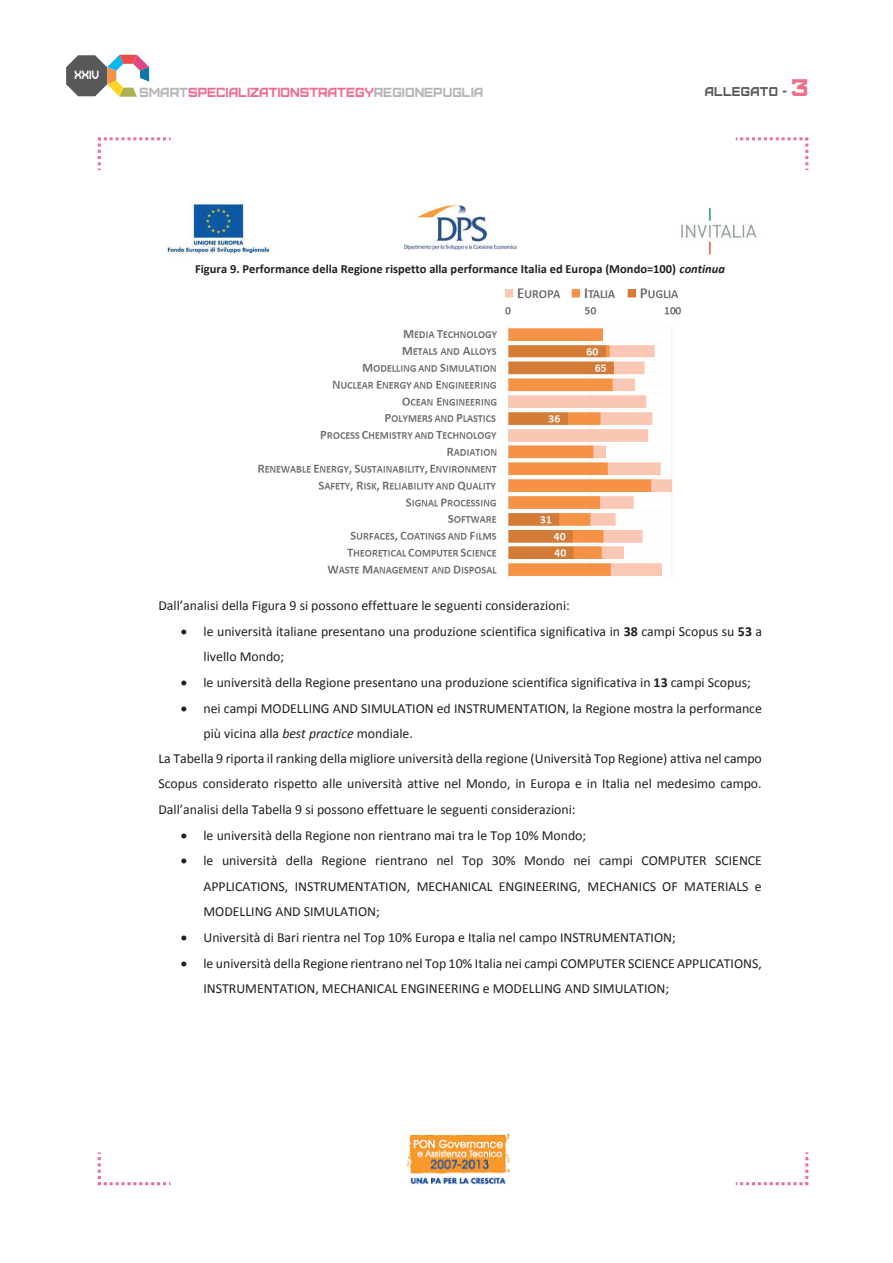
<style>
.page{position:relative;width:893px;height:1263px;background:#fff}
.page>*{position:absolute;margin:0;border:0;box-sizing:border-box;transform-origin:0 0}
.t1{font:13.8px/25.2px "Calibri";color:#231f20}
.t2{font:13.2px "Furore";color:#ef6d8e}
.t3{font:12.75px "Furore";letter-spacing:.03em;color:#57585a}
.t4{font:700 12.45px "Calibri";color:#231f20}
.t5{font:12px "Furore";color:#fff;scale:.85 1}
.s1{color:#b6b5b5}
.s2{font-size:24px;color:#ef6d8e}
.s3{font-style:italic}
.s4{font-weight:700}
</style>
<div class="page">
<svg style="left:66px;top:55px;width:83px;height:42px"></svg>
<svg style="left:97px;top:137px;width:74px;height:34px"></svg>
<svg style="left:735px;top:137px;width:74px;height:34px"></svg>
<svg style="left:735px;top:1152px;width:74px;height:34px"></svg>
<svg style="left:97px;top:1152px;width:74px;height:34px"></svg>
<img style="left:167px;top:203px;width:103px;height:54px">
<img style="left:404px;top:205px;width:112px;height:45px">
<img style="left:681px;top:207px;width:76px;height:48px">
<img style="left:406px;top:1133px;width:105px;height:52px">
<img style="left:258px;top:288px;width:424px;height:290px">
<div style="left:729px;top:1127px;width:63px;height:45px;background:#fff"></div>
<p class="t5" style="left:74px;top:68px;width:31px">XXIV</p>
<p class="t2" style="left:139px;top:84px;width:346px"><span class="s1">SMART</span>SPECIALIZATIONSTRATEGY<span class="s1">REGIONEPUGLIA</span></p>
<p class="t3" style="left:705px;top:84px;width:105px">ALLEGATO - <span class="s2">3</span></p>
<p class="t4" style="left:195px;top:261px;width:531px">Figura 9. Performance della Regione rispetto alla performance Italia ed Europa (Mondo=100) <span class="s3">continua</span></p>
<p class="t1" style="left:158px;top:592px;width:413px">Dall’analisi della Figura 9 si possono effettuare le seguenti considerazioni:</p>
<p class="t1" style="left:203px;top:618px;width:560px;text-indent:-23px">• le università italiane presentano una produzione scientifica significativa in <span class="s4">38</span> campi Scopus su <span class="s4">53</span> a livello Mondo;</p>
<p class="t1" style="left:181px;top:670px;width:571px">• le università della Regione presentano una produzione scientifica significativa in <span class="s4">13</span> campi Scopus;</p>
<p class="t1" style="left:181px;top:695px;width:583px">• nei campi MODELLING AND SIMULATION ed INSTRUMENTATION, la Regione mostra la performance</p>
<p class="t1" style="left:203px;top:721px;width:211px">più vicina alla <span class="s3">best practice</span> mondiale.</p>
<p class="t1" style="left:158px;top:746px;width:605px">La Tabella 9 riporta il ranking della migliore università della regione (Università Top Regione) attiva nel campo</p>
<p class="t1" style="left:158px;top:771px;width:605px">Scopus considerato rispetto alle università attive nel Mondo, in Europa e in Italia nel medesimo campo.</p>
<p class="t1" style="left:158px;top:796px;width:419px">Dall’analisi della Tabella 9 si possono effettuare le seguenti considerazioni:</p>
<p class="t1" style="left:181px;top:822px;width:407px">• le università della Regione non rientrano mai tra le Top 10% Mondo;</p>
<p class="t1" style="left:203px;top:848px;width:560px;text-align:justify;text-indent:-23px">• le università della Regione rientrano nel Top 30% Mondo nei campi COMPUTER SCIENCE APPLICATIONS, INSTRUMENTATION, MECHANICAL ENGINEERING, MECHANICS OF MATERIALS e MODELLING AND SIMULATION;</p>
<p class="t1" style="left:181px;top:925px;width:496px">• Università di Bari rientra nel Top 10% Europa e Italia nel campo INSTRUMENTATION;</p>
<p class="t1" style="left:203px;top:950px;width:560px;text-indent:-23px">• le università della Regione rientrano nel Top 10% Italia nei campi COMPUTER SCIENCE APPLICATIONS,<br>INSTRUMENTATION, MECHANICAL ENGINEERING e MODELLING AND SIMULATION;</p>
</div>
